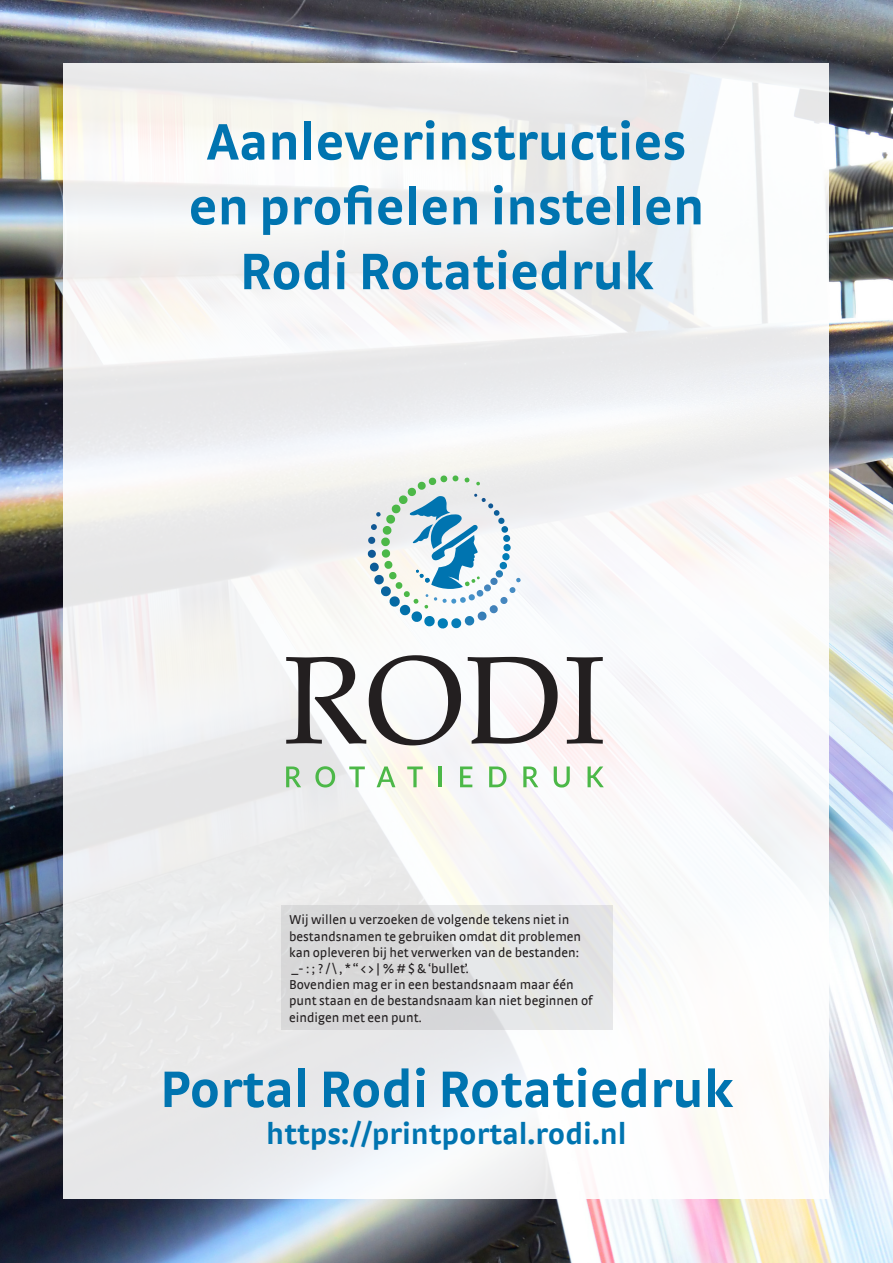
<style>
.page{position:relative;width:893px;height:1263px;background:#fff}
.page>*{position:absolute;margin:0;border:0;box-sizing:border-box;transform-origin:0 0}
.t1{font:700 54px/64.8px "Strada TF";color:#0074b0;text-align:center}
.t2{font:700 30.75px "Strada TF";color:#0074b0}
.t3{font:13.5px/16.2px "Strada TF";color:#231f20}
</style>
<div class="page">
<img style="left:0;top:0;width:893px;height:1263px">
<div style="left:64px;top:64px;width:765px;height:1135px;background:linear-gradient(to bottom,#f3f2f2,#f3f4f5)"></div>
<div style="left:281px;top:906px;width:331px;height:124px;background:linear-gradient(to right,#d5d4d5,#e5e7e7)"></div>
<svg style="left:286px;top:655px;width:175px;height:90px"></svg>
<svg style="left:468px;top:657px;width:90px;height:87px"></svg>
<svg style="left:567px;top:657px;width:36px;height:87px"></svg>
<svg style="left:286px;top:766px;width:15px;height:21px"></svg>
<svg style="left:315px;top:766px;width:20px;height:21px"></svg>
<svg style="left:349px;top:766px;width:16px;height:21px"></svg>
<svg style="left:377px;top:766px;width:18px;height:21px"></svg>
<svg style="left:407px;top:766px;width:16px;height:21px"></svg>
<hr style="left:439px;top:766px;width:3px;height:21px;background:#4cb848">
<svg style="left:460px;top:766px;width:12px;height:21px"></svg>
<svg style="left:489px;top:766px;width:17px;height:21px"></svg>
<svg style="left:523px;top:766px;width:15px;height:21px"></svg>
<svg style="left:554px;top:766px;width:16px;height:21px"></svg>
<svg style="left:587px;top:766px;width:17px;height:21px"></svg>
<svg style="left:367px;top:475px;width:154px;height:154px"></svg>
<h1 class="t1" style="left:188px;top:108px;width:517px">Aanleverinstructies en profielen instellen<br>Rodi Rotatiedruk</h1>
<p class="t3" style="left:289px;top:912px;width:305px">Wij willen u verzoeken de volgende tekens niet in bestandsnamen te gebruiken omdat dit problemen kan opleveren bij het verwerken van de bestanden: _- : ; ? / \ , * “ &lt; &gt; | % # $ &amp; ‘bullet’.<br>Bovendien mag er in een bestandsnaam maar één punt staan en de bestandsnaam kan niet beginnen of eindigen met een punt.</p>
<h1 class="t1" style="left:160px;top:1055px;width:575px">Portal Rodi Rotatiedruk</h1>
<h2 class="t2" style="left:266px;top:1115px;width:362px">https://printportal.rodi.nl</h2>
</div>
